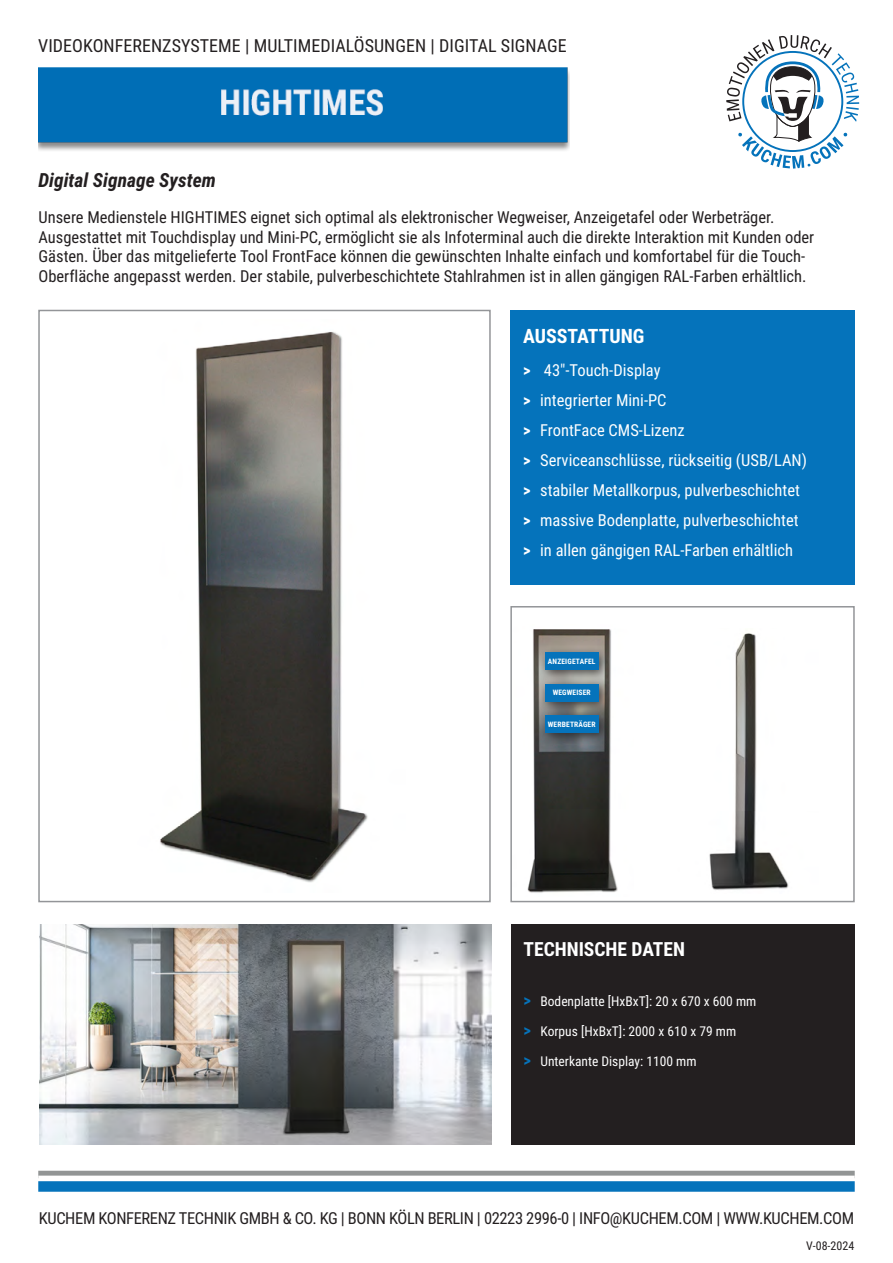
<style>
.page{position:relative;width:893px;height:1263px;background:#fff}
.page>*{position:absolute;margin:0;border:0;box-sizing:border-box;transform-origin:0 0}
.t1{font:700 19.8px "Roboto Condensed";color:#fff}
.t2{font:italic 700 19.5px "Roboto Condensed";color:#231f20}
.t3{font:700 19.5px "Roboto Condensed";color:#fff}
.t4{font:18px "Roboto Condensed";letter-spacing:.005em;color:#231f20}
.t5{font:16.5px/19.8px "Roboto Condensed";color:#231f20}
.t6{font:16.5px "Roboto Condensed";color:#fff}
.t7{font:16.5px "Roboto Condensed";letter-spacing:-.025em;color:#231f20}
.t8{font:13.5px "Roboto Condensed";color:#fff}
.t9{font:12px "Roboto Condensed";color:#231f20}
.t10{font:700 7.5px "Roboto Condensed";letter-spacing:.02em;color:#fff}
.s1{font-weight:700}
.s2{font-weight:700;font-size:16.5px;color:#0573bb}
</style>
<div class="page">
<div style="left:510px;top:310px;width:345px;height:275px;background:#0573bb"></div>
<div style="left:511px;top:924px;width:343px;height:221px;background:#231f20"></div>
<div style="left:38px;top:1171px;width:817px;height:7px;background:#929595"></div>
<div style="left:38px;top:1175px;width:817px;height:6px;background:#fff"></div>
<div style="left:38px;top:1181px;width:817px;height:11px;background:#0573bb"></div>
<img style="left:160px;top:332px;width:208px;height:551px">
<div style="left:38px;top:310px;width:453px;height:592px;border:2px solid #939598"></div>
<img style="left:39px;top:925px;width:452px;height:219px">
<svg style="left:726px;top:35px;width:133px;height:134px"></svg>
<img style="left:527px;top:629px;width:91px;height:264px">
<div style="left:510px;top:606px;width:345px;height:296px;border:2px solid #939598"></div>
<div style="left:539px;top:646px;width:71px;height:36px;background:#231f20;opacity:.75"></div>
<div style="left:545px;top:652px;width:53px;height:17px;background:#0573bb"></div>
<div style="left:539px;top:678px;width:71px;height:35px;background:#231f20;opacity:.75"></div>
<div style="left:545px;top:684px;width:53px;height:17px;background:#0573bb"></div>
<div style="left:539px;top:709px;width:71px;height:36px;background:#231f20;opacity:.75"></div>
<div style="left:545px;top:715px;width:53px;height:17px;background:#0573bb"></div>
<img style="left:709px;top:633px;width:80px;height:257px">
<img style="left:38px;top:67px;width:532px;height:84px">
<p class="t4" style="left:38px;top:33px;width:530px">VIDEOKONFERENZSYSTEME | MULTIMEDIALÖSUNGEN | DIGITAL SIGNAGE</p>
<p class="t2" style="left:38px;top:166px;width:179px">Digital Signage System</p>
<p class="t5" style="left:38px;top:206px;width:777px">Unsere Medienstele HIGHTIMES eignet sich optimal als elektronischer Wegweiser, Anzeigetafel oder Werbeträger.<br>Ausgestattet mit Touchdisplay und Mini-PC, ermöglicht sie als Infoterminal auch die direkte Interaktion mit Kunden oder Gästen. Über das mitgelieferte Tool FrontFace können die gewünschten Inhalte einfach und komfortabel für die Touch-Oberfläche angepasst werden. Der stabile, pulverbeschichtete Stahlrahmen ist in allen gängigen RAL-Farben erhältlich.</p>
<p class="t1" style="left:523px;top:322px;width:123px">AUSSTATTUNG</p>
<p class="t6" style="left:523px;top:358px;width:139px"><span class="s1">&gt;</span> 43″-Touch-Display</p>
<p class="t6" style="left:523px;top:388px;width:145px"><span class="s1">&gt;</span> integrierter Mini-PC</p>
<p class="t6" style="left:523px;top:418px;width:163px"><span class="s1">&gt;</span> FrontFace CMS-Lizenz</p>
<p class="t6" style="left:523px;top:448px;width:285px"><span class="s1">&gt;</span> Serviceanschlüsse, rückseitig (USB/LAN)</p>
<p class="t6" style="left:523px;top:478px;width:278px"><span class="s1">&gt;</span> stabiler Metallkorpus, pulverbeschichtet</p>
<p class="t6" style="left:523px;top:508px;width:277px"><span class="s1">&gt;</span> massive Bodenplatte, pulverbeschichtet</p>
<p class="t6" style="left:523px;top:538px;width:271px"><span class="s1">&gt;</span> in allen gängigen RAL-Farben erhältlich</p>
<p class="t10" style="left:548px;top:656px;width:49px">ANZEIGETAFEL</p>
<p class="t10" style="left:553px;top:687px;width:40px">WEGWEISER</p>
<p class="t10" style="left:548px;top:719px;width:49px">WERBETRÄGER</p>
<p class="t3" style="left:523px;top:936px;width:163px">TECHNISCHE DATEN</p>
<p class="t8" style="left:523px;top:992px;width:234px"><span class="s2">&gt;</span> Bodenplatte [HxBxT]: 20 x 670 x 600 mm</p>
<p class="t8" style="left:523px;top:1022px;width:214px"><span class="s2">&gt;</span> Korpus [HxBxT]: 2000 x 610 x 79 mm</p>
<p class="t8" style="left:523px;top:1052px;width:175px"><span class="s2">&gt;</span> Unterkante Display: 1100 mm</p>
<p class="t7" style="left:39px;top:1206px;width:817px">KUCHEM KONFERENZ TECHNIK GMBH &amp; CO. KG | BONN KÖLN BERLIN | 02223 2996-0 | INFO@KUCHEM.COM | WWW.KUCHEM.COM</p>
<p class="t9" style="left:806px;top:1237px;width:50px">V-08-2024</p>
</div>
